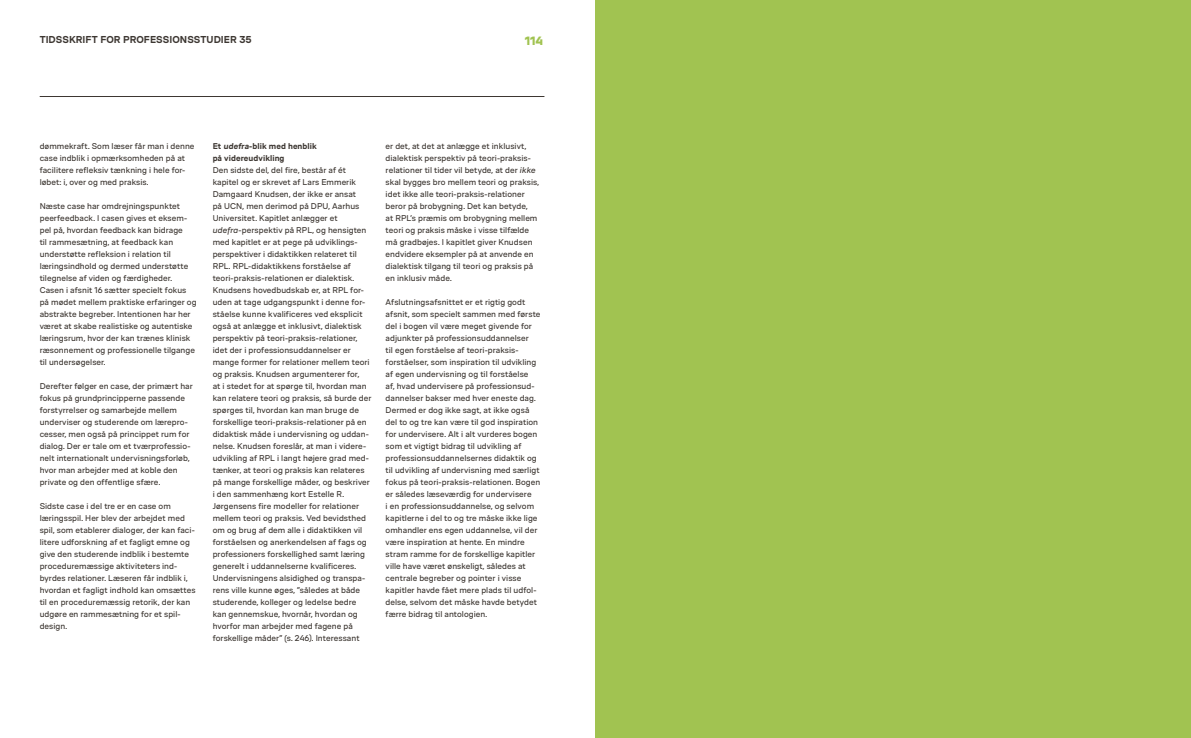
<style>
.page{position:relative;width:1191px;height:738px;background:#fff}
.page>*{position:absolute;margin:0;border:0;box-sizing:border-box;transform-origin:0 0}
.t1{font:900 12px "VIA Type";color:#a1c351}
.t2{font:700 10px "VIA Type";letter-spacing:.005em;color:#3d3732}
.t3{font:8.4px/12px "VIA Type";letter-spacing:.005em;color:#3d3732}
.t4{font:700 8.4px/12px "VIA Type";letter-spacing:.01em;color:#3d3732}
.s1{font-style:italic}
</style>
<div class="page">
<div style="left:595px;top:0;width:596px;height:737px;background:#a1c351"></div>
<hr style="left:40px;top:96px;width:504px;height:1px;background:#3d3732">
<p class="t2" style="left:40px;top:34px;width:213px">TIDSSKRIFT FOR PROFESSIONSSTUDIER 35</p>
<h1 class="t1" style="left:525px;top:34px;width:20px">114</h1>
<p class="t3" style="left:40px;top:140px;width:156px">dømmekraft. Som læser får man i denne case indblik i opmærksomheden på at facilitere refleksiv tænkning i hele for&shy;løbet: i, over og med praksis.</p>
<p class="t3" style="left:40px;top:200px;width:158px">Næste case har omdrejningspunktet peerfeedback. I casen gives et eksem&shy;pel på, hvordan feedback kan bidrage<br>til rammesætning, at feedback kan understøtte refleksion i relation til læringsindhold og dermed understøtte tilegnelse af viden og færdigheder.<br>Casen i afsnit 16 sætter specielt fokus på mødet mellem praktiske erfaringer og abstrakte begreber. Intentionen har her været at skabe realistiske og autentiske læringsrum, hvor der kan trænes klinisk ræsonnement og professionelle tilgange til undersøgelser.</p>
<p class="t3" style="left:40px;top:380px;width:154px">Derefter følger en case, der primært har fokus på grundprincipperne passende forstyrrelser og samarbejde mellem underviser og studerende om lærepro&shy;cesser, men også på princippet rum for dialog. Der er tale om et tværprofessio&shy;nelt internationalt undervisningsforløb, hvor man arbejder med at koble den private og den offentlige sfære.</p>
<p class="t3" style="left:40px;top:500px;width:157px">Sidste case i del tre er en case om læringsspil. Her blev der arbejdet med spil, som etablerer dialoger, der kan faci&shy;litere udforskning af et fagligt emne og give den studerende indblik i bestemte proceduremæssige aktiviteters ind&shy;byrdes relationer. Læseren får indblik i, hvordan et fagligt indhold kan omsættes til en proceduremæssig retorik, der kan udgøre en rammesætning for et spil&shy;design.</p>
<p class="t4" style="left:213px;top:139px;width:106px">Et udefra-blik med henblik på videreudvikling</p>
<p class="t3" style="left:213px;top:164px;width:160px">Den sidste del, del fire, består af ét kapitel og er skrevet af Lars Emmerik Damgaard Knudsen, der ikke er ansat<br>på UCN, men derimod på DPU, Aarhus Universitet. Kapitlet anlægger et <span class="s1">udefra</span>-perspektiv på RPL, og hensigten med kapitlet er at pege på udviklings&shy;perspektiver i didaktikken relateret til RPL. RPL-didaktikkens forståelse af teori-praksis-relationen er dialektisk.<br>Knudsens hovedbudskab er, at RPL for&shy;uden at tage udgangspunkt i denne for&shy;ståelse kunne kvalificeres ved eksplicit også at anlægge et inklusivt, dialektisk perspektiv på teori-praksis-relationer, idet der i professionsuddannelser er mange former for relationer mellem teori og praksis. Knudsen argumenterer for,<br>at i stedet for at spørge til, hvordan man kan relatere teori og praksis, så burde der spørges til, hvordan kan man bruge de forskellige teori-praksis-relationer på en didaktisk måde i undervisning og uddan&shy;nelse. Knudsen foreslår, at man i videre&shy;udvikling af RPL i langt højere grad med&shy;tænker, at teori og praksis kan relateres på mange forskellige måder, og beskriver i den sammenhæng kort Estelle R.<br>Jørgensens fire modeller for relationer mellem teori og praksis. Ved bevidsthed om og brug af dem alle i didaktikken vil forståelsen og anerkendelsen af fags og professioners forskellighed samt læring generelt i uddannelserne kvalificeres.<br>Undervisningens alsidighed og transpa&shy;rens ville kunne øges, ”således at både studerende, kolleger og ledelse bedre kan gennemskue, hvornår, hvordan og hvorfor man arbejder med fagene på forskellige måder” (s. 246). Interessant</p>
<p class="t3" style="left:386px;top:140px;width:155px">er det, at det at anlægge et inklusivt, dialektisk perspektiv på teori-praksis&shy;relationer til tider vil betyde, at der <span class="s1">ikke </span>skal bygges bro mellem teori og praksis, idet ikke alle teori-praksis-relationer beror på brobygning. Det kan betyde,<br>at RPL’s præmis om brobygning mellem teori og praksis måske i visse tilfælde må gradbøjes. I kapitlet giver Knudsen endvidere eksempler på at anvende en dialektisk tilgang til teori og praksis på en inklusiv måde.</p>
<p class="t3" style="left:386px;top:296px;width:156px">Afslutningsafsnittet er et rigtig godt afsnit, som specielt sammen med første del i bogen vil være meget givende for adjunkter på professionsuddannelser<br>til egen forståelse af teori-praksis&shy;forståelser, som inspiration til udvikling af egen undervisning og til forståelse<br>af, hvad undervisere på professionsud&shy;dannelser bakser med hver eneste dag.<br>Dermed er dog ikke sagt, at ikke også del to og tre kan være til god inspiration for undervisere. Alt i alt vurderes bogen som et vigtigt bidrag til udvikling af professionsuddannelsernes didaktik og til udvikling af undervisning med særligt fokus på teori-praksis-relationen. Bogen er således læseværdig for undervisere<br>i en professionsuddannelse, og selvom kapitlerne i del to og tre måske ikke lige omhandler ens egen uddannelse, vil der være inspiration at hente. En mindre stram ramme for de forskellige kapitler ville have været ønskeligt, således at centrale begreber og pointer i visse kapitler havde fået mere plads til udfol&shy;delse, selvom det måske havde betydet færre bidrag til antologien.</p>
</div>
